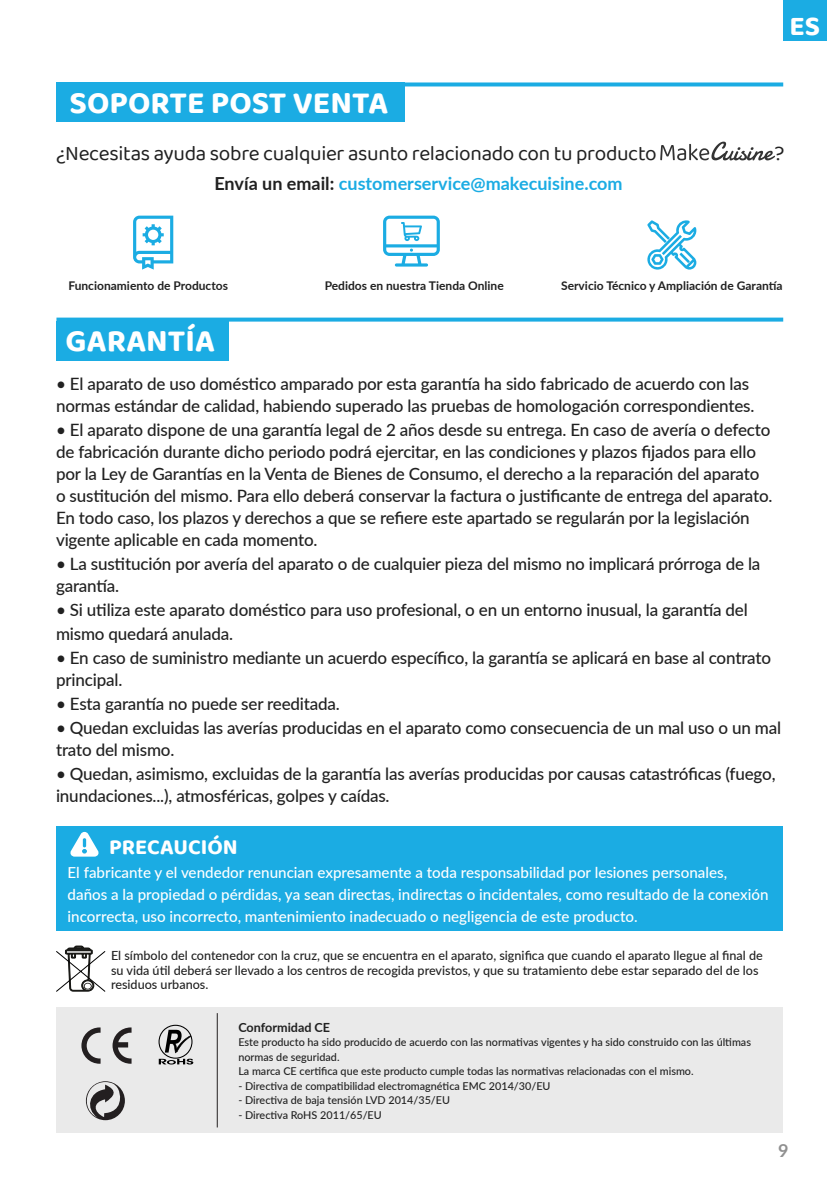
<style>
.page{position:relative;width:840px;height:1191px;background:#fff}
.page>*{position:absolute;margin:0;border:0;box-sizing:border-box;transform-origin:0 0}
.t1{font:700 32px "Baloo 2";color:#fff}
.t2{font:700 28px "Baloo 2";color:#fff}
.t3{font:700 22px "Baloo 2";color:#fff}
.t4{font:20.8px "Baloo 2";letter-spacing:-.015em;color:#212121}
.t5{font:700 18px "Lato";color:#1bace3}
.t6{font:700 18px "Lato";color:#909090}
.t7{font:500 17px/22px "Lato";letter-spacing:-.01em;color:#212121}
.t8{font:500 15.2px/22px "Lato";color:#fff}
.t9{font:500 12.6px/14.4px "Lato";color:#212121}
.t10{font:700 12.6px "Lato";color:#212121}
.t11{font:700 12px "Lato";color:#212121}
.t12{font:500 10.8px/14.4px "Lato";color:#212121}
.s1{color:#212121}
</style>
<div class="page">
<div style="left:782px;top:0;width:43px;height:41px;background:#1bace3"></div>
<div style="left:56px;top:321px;width:173px;height:39px;background:#1bace3"></div>
<div style="left:57px;top:826px;width:725px;height:105px;background:#1bace3"></div>
<div style="left:57px;top:1007px;width:725px;height:125px;background:#eaeaea"></div>
<svg style="left:56px;top:317px;width:726px;height:4px;background:#3cb8e7"></svg>
<svg style="left:70px;top:832px;width:29px;height:24px"></svg>
<svg style="left:660px;top:142px;width:114px;height:18px"></svg>
<svg style="left:133px;top:216px;width:40px;height:54px"></svg>
<svg style="left:647px;top:220px;width:49px;height:50px"></svg>
<svg style="left:383px;top:216px;width:56px;height:50px"></svg>
<svg style="left:81px;top:1027px;width:19px;height:36px"></svg>
<svg style="left:112px;top:1027px;width:19px;height:36px"></svg>
<svg style="left:85px;top:1081px;width:40px;height:39px"></svg>
<svg style="left:158px;top:1024px;width:35px;height:40px"></svg>
<hr style="left:217px;top:1013px;width:1px;height:114px;background:#231f20">
<svg style="left:56px;top:945px;width:50px;height:64px"></svg>
<div style="left:57px;top:82px;width:348px;height:40px;background:#1bace3"></div>
<hr style="left:57px;top:82px;width:725px;height:4px;background:#1bace3">
<p class="t1" style="left:69px;top:83px;width:320px">SOPORTE POST VENTA</p>
<h2 class="t2" style="left:788px;top:9px;width:32px">ES</h2>
<p class="t4" style="left:56px;top:139px;width:602px">¿Necesitas ayuda sobre cualquier asunto relacionado con tu producto</p>
<p class="t4" style="left:774px;top:139px;width:11px">?</p>
<p class="t5" style="left:214px;top:170px;width:409px"><span class="s1">Envía un email:</span> customerservice@makecuisine.com</p>
<p class="t11" style="left:68px;top:277px;width:161px">Funcionamiento de Productos</p>
<p class="t11" style="left:324px;top:277px;width:180px">Pedidos en nuestra Tienda Online</p>
<p class="t11" style="left:561px;top:277px;width:223px">Servicio Técnico y Ampliación de Garantía</p>
<p class="t1" style="left:65px;top:321px;width:151px">GARANTÍA</p>
<p class="t7" style="left:56px;top:372px;width:699px">• El aparato de uso doméstico amparado por esta garantía ha sido fabricado de acuerdo con las normas estándar de calidad, habiendo superado las pruebas de homologación correspondientes.</p>
<p class="t7" style="left:56px;top:418px;width:717px">• El aparato dispone de una garantía legal de 2 años desde su entrega. En caso de avería o defecto de fabricación durante dicho periodo podrá ejercitar, en las condiciones y plazos fijados para ello por la Ley de Garantías en la Venta de Bienes de Consumo, el derecho a la reparación del aparato o sustitución del mismo. Para ello deberá conservar la factura o justificante de entrega del aparato.<br>En todo caso, los plazos y derechos a que se refiere este apartado se regularán por la legislación vigente aplicable en cada momento.</p>
<p class="t7" style="left:56px;top:552px;width:705px">• La sustitución por avería del aparato o de cualquier pieza del mismo no implicará prórroga de la garantía.</p>
<p class="t7" style="left:56px;top:597px;width:693px;line-height:24px">• Si utiliza este aparato doméstico para uso profesional, o en un entorno inusual, la garantía del mismo quedará anulada.</p>
<p class="t7" style="left:56px;top:646px;width:716px">• En caso de suministro mediante un acuerdo específico, la garantía se aplicará en base al contrato principal.</p>
<p class="t7" style="left:56px;top:692px;width:285px">• Esta garantía no puede ser reeditada.</p>
<p class="t7" style="left:56px;top:716px;width:726px">• Quedan excluidas las averías producidas en el aparato como consecuencia de un mal uso o un mal trato del mismo.</p>
<p class="t7" style="left:56px;top:762px;width:720px">• Quedan, asimismo, excluidas de la garantía las averías producidas por causas catastróficas (fuego, inundaciones...), atmosféricas, golpes y caídas.</p>
<p class="t3" style="left:109px;top:833px;width:130px">PRECAUCIÓN</p>
<p class="t8" style="left:68px;top:860px;width:702px">El fabricante y el vendedor renuncian expresamente a toda responsabilidad por lesiones personales, daños a la propiedad o pérdidas, ya sean directas, indirectas o incidentales, como resultado de la conexión incorrecta, uso incorrecto, mantenimiento inadecuado o negligencia de este producto.</p>
<p class="t9" style="left:111px;top:948px;width:653px">El símbolo del contenedor con la cruz, que se encuentra en el aparato, significa que cuando el aparato llegue al final de su vida útil deberá ser llevado a los centros de recogida previstos, y que su tratamiento debe estar separado del de los residuos urbanos.</p>
<p class="t10" style="left:238px;top:1018px;width:93px">Conformidad CE</p>
<p class="t12" style="left:238px;top:1035px;width:514px">Este producto ha sido producido de acuerdo con las normativas vigentes y ha sido construido con las últimas normas de seguridad.</p>
<p class="t12" style="left:238px;top:1063px;width:456px">La marca CE certifica que este producto cumple todas las normativas relacionadas con el mismo.</p>
<p class="t12" style="left:238px;top:1078px;width:313px">- Directiva de compatibilidad electromagnética EMC 2014/30/EU</p>
<p class="t12" style="left:238px;top:1092px;width:213px">- Directiva de baja tensión LVD 2014/35/EU</p>
<p class="t12" style="left:238px;top:1107px;width:145px">- Directiva RoHS 2011/65/EU</p>
<p class="t6" style="left:777px;top:1137px;width:12px">9</p>
</div>
